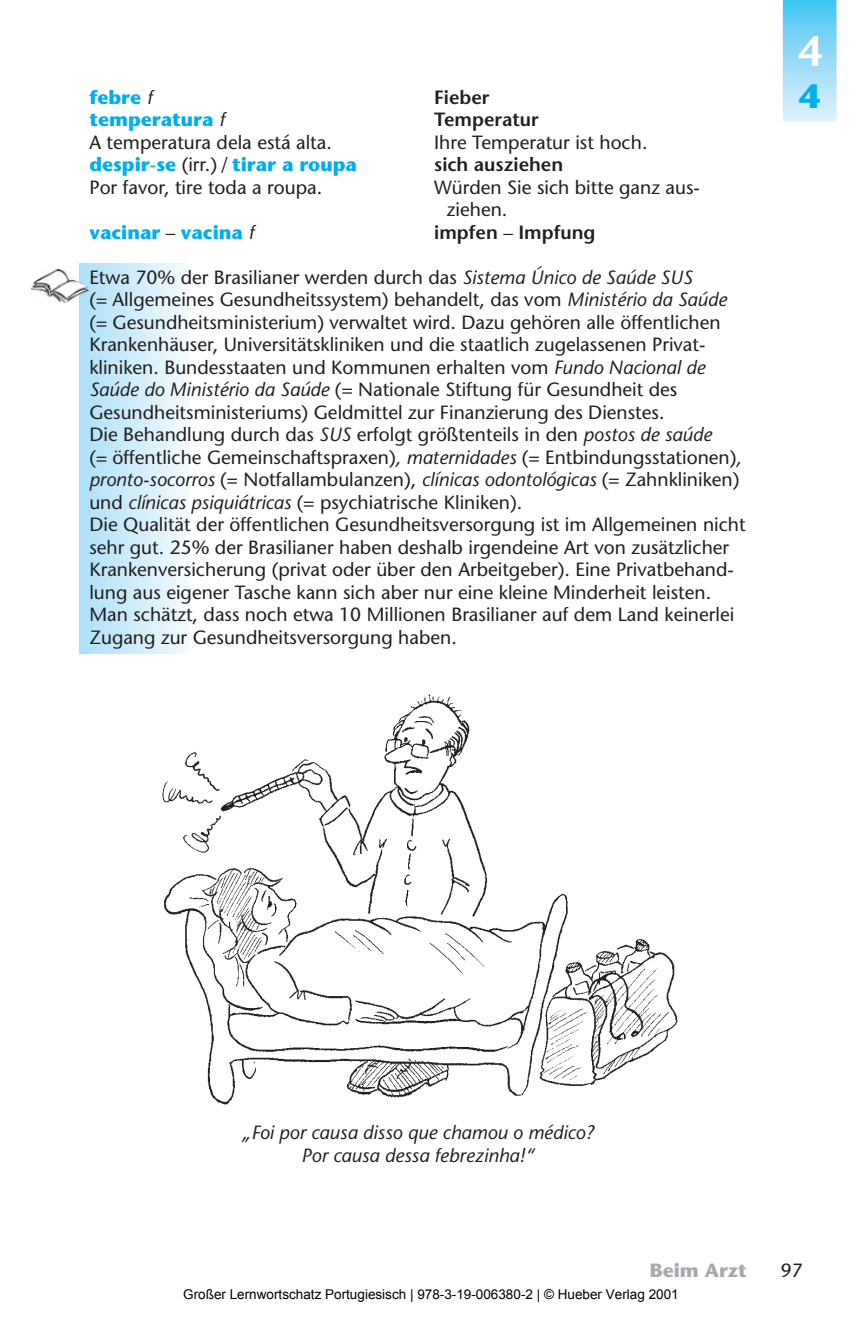
<style>
.page{position:relative;width:862px;height:1327px;background:#fff}
.page>*{position:absolute;margin:0;border:0;box-sizing:border-box;transform-origin:0 0}
.t1{font:600 42.75px "Stone Sans";color:#fff}
.t2{font:700 33.75px "Stone Sans";color:#00aeef}
.t3{font:19.12px/22.5px "Stone Sans";color:#231f20}
.t4{font:700 19.12px "Stone Sans";color:#00aeef}
.t5{font:italic 19.12px/22.5px "Stone Sans";color:#231f20;text-align:center}
.t6{font:600 19.12px "Stone Sans";color:#231f20}
.t7{font:700 19.12px "Stone Sans";color:#a8a9ad}
.t8{font:13.5px "Arial";color:#000}
.s1{font-weight:400;font-style:italic;color:#231f20}
.s2{font-weight:400;color:#231f20}
.s3{font-weight:400}
.s4{font-style:italic}
</style>
<div class="page">
<div style="left:80px;top:263px;width:108px;height:391px;background:linear-gradient(to right,#ace0f9,#f2fafd)"></div>
<div style="left:782px;top:0;width:54px;height:121px;background:linear-gradient(to bottom,#47c5f4,#e4f1fc)"></div>
<img style="left:162px;top:694px;width:516px;height:411px">
<img style="left:32px;top:270px;width:57px;height:32px">
<p class="t4" style="left:89px;top:89px;width:64px">febre <span class="s1">f</span></p>
<p class="t6" style="left:434px;top:89px;width:57px">Fieber</p>
<p class="t4" style="left:89px;top:112px;width:137px">temperatura <span class="s1">f</span></p>
<p class="t6" style="left:434px;top:112px;width:106px">Temperatur</p>
<p class="t3" style="left:89px;top:133px;width:244px">A temperatura dela está alta.</p>
<p class="t3" style="left:434px;top:133px;width:215px">Ihre Temperatur ist hoch.</p>
<p class="t4" style="left:89px;top:157px;width:269px">despir-se <span class="s2">(irr.) /</span> tirar a roupa</p>
<p class="t6" style="left:434px;top:157px;width:130px">sich ausziehen</p>
<p class="t3" style="left:89px;top:178px;width:234px">Por favor, tire toda a roupa.</p>
<p class="t3" style="left:446px;top:178px;width:254px;text-indent:-13px">Würden Sie sich bitte ganz aus&shy;ziehen.</p>
<p class="t4" style="left:89px;top:224px;width:166px">vacinar <span class="s2">–</span> vacina <span class="s1">f</span></p>
<p class="t6" style="left:434px;top:224px;width:163px">impfen <span class="s3">–</span> Impfung</p>
<p class="t3" style="left:89px;top:268px;width:657px">Etwa 70% der Brasilianer werden durch das <span class="s4">Sistema Único de Saúde SUS<br></span>(= Allgemeines Gesundheitssystem) behandelt, das vom <span class="s4">Ministério da Saúde </span>(= Gesundheitsministerium) verwaltet wird. Dazu gehören alle öffentlichen Krankenhäuser, Universitätskliniken und die staatlich zugelassenen Privat&shy;kliniken. Bundesstaaten und Kommunen erhalten vom <span class="s4">Fundo Nacional de Saúde do Ministério da Saúde</span> (= Nationale Stiftung für Gesundheit des Gesundheitsministeriums) Geldmittel zur Finanzierung des Dienstes.<br>Die Behandlung durch das <span class="s4">SUS</span> erfolgt größtenteils in den <span class="s4">postos de saúde<br></span>(= öffentliche Gemeinschaftspraxen)<span class="s4">, maternidades</span> (= Entbindungsstationen)<span class="s4">, pronto-socorros</span> (= Notfallambulanzen), <span class="s4">clínicas odontológicas</span> (= Zahnkliniken) und <span class="s4">clínicas psiquiátricas</span> (= psychiatrische Kliniken).<br>Die Qualität der öffentlichen Gesundheitsversorgung ist im Allgemeinen nicht sehr gut. 25% der Brasilianer haben deshalb irgendeine Art von zusätzlicher Krankenversicherung (privat oder über den Arbeitgeber). Eine Privatbehand&shy;lung aus eigener Tasche kann sich aber nur eine kleine Minderheit leisten.<br>Man schätzt, dass noch etwa 10 Millionen Brasilianer auf dem Land keinerlei Zugang zur Gesundheitsversorgung haben.</p>
<h1 class="t1" style="left:796px;top:34px;width:26px">4</h1>
<h2 class="t2" style="left:798px;top:83px;width:23px">4</h2>
<p class="t5" style="left:242px;top:1123px;width:354px">„Foi por causa disso que chamou o médico?<br>Por causa dessa febrezinha!“</p>
<p class="t7" style="left:649px;top:1263px;width:98px">Beim Arzt</p>
<p class="t8" style="left:183px;top:1285px;width:496px">Großer Lernwortschatz Portugiesisch | 978-3-19-006380-2 | © Hueber Verlag 2001</p>
<p class="t3" style="left:780px;top:1261px;width:23px">97</p>
</div>
